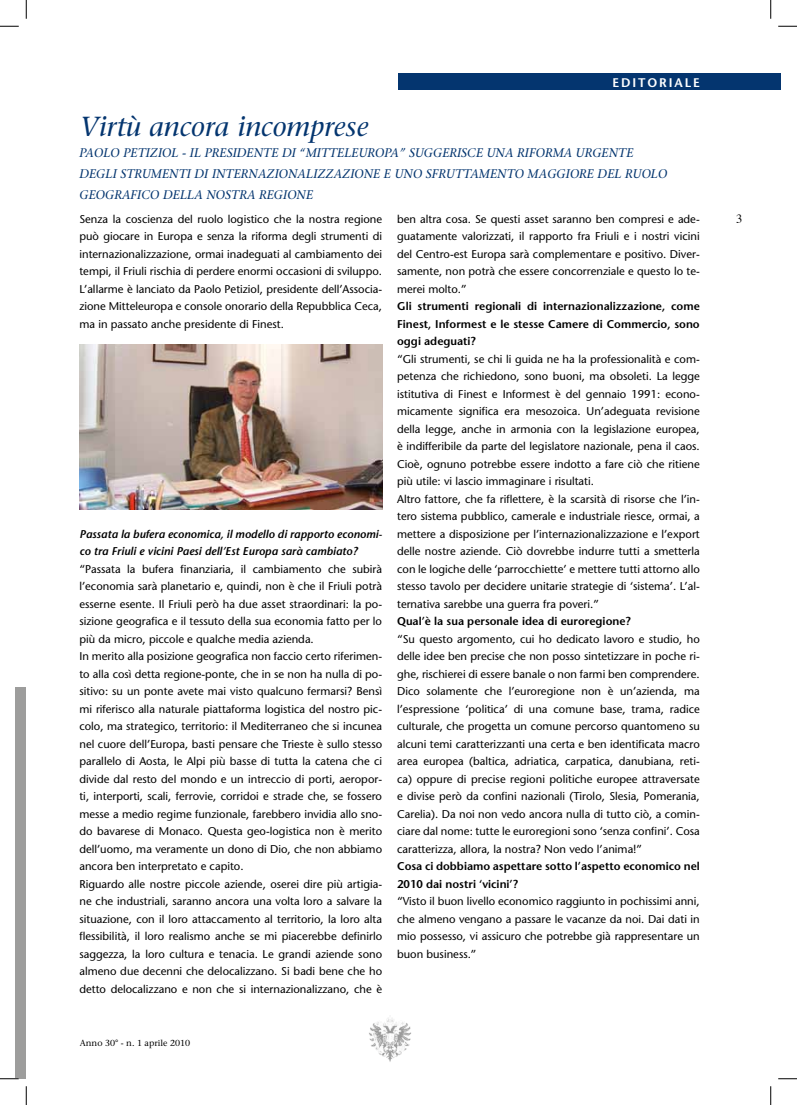
<style>
.page{position:relative;width:797px;height:1105px;background:#fff}
.page>*{position:absolute;margin:0;border:0;box-sizing:border-box;transform-origin:0 0}
.t1{font:italic 27.5px "Stone Serif";color:#04356f}
.t2{font:italic 12.5px/21.2px "Stone Serif";color:#04356f}
.t3{font:600 12.5px "Stone Sans";letter-spacing:.15em;color:#fff}
.t4{font:12.5px "Times";color:#000}
.t5{font:11.25px/17.5px "Stone Sans";color:#000;text-align:justify}
.t6{font:600 11.25px/17.5px "Stone Sans";color:#000;text-align:justify}
.t7{font:italic 600 11.25px/17.5px "Stone Sans";color:#000}
.t8{font:8.75px "Stone Serif";color:#000}
</style>
<div class="page">
<img style="left:369px;top:1018px;width:42px;height:44px">
<div style="left:398px;top:74px;width:383px;height:16px;background:#04356f"></div>
<img style="left:80px;top:344px;width:302px;height:165px">
<div style="left:16px;top:687px;width:10px;height:392px;background:#9d9d9c"></div>
<svg style="left:0;top:25px;width:19px;height:2px"></svg>
<svg style="left:778px;top:25px;width:19px;height:2px"></svg>
<svg style="left:0;top:1078px;width:19px;height:1px"></svg>
<svg style="left:778px;top:1078px;width:19px;height:1px"></svg>
<svg style="left:25px;top:0;width:2px;height:19px"></svg>
<svg style="left:25px;top:1086px;width:2px;height:19px"></svg>
<svg style="left:770px;top:0;width:1px;height:19px"></svg>
<svg style="left:770px;top:1086px;width:1px;height:19px"></svg>
<p class="t3" style="left:612px;top:75px;width:89px">EDITORIALE</p>
<h1 class="t1" style="left:79px;top:110px;width:290px">Virtù ancora incomprese</h1>
<p class="t2" style="left:79px;top:142px;width:589px">PAOLO PETIZIOL - IL PRESIDENTE DI “MITTELEUROPA” SUGGERISCE UNA RIFORMA URGENTE<br>DEGLI STRUMENTI DI INTERNAZIONALIZZAZIONE E UNO SFRUTTAMENTO MAGGIORE DEL RUOLO<br>GEOGRAFICO DELLA NOSTRA REGIONE</p>
<p class="t5" style="left:79px;top:210px;width:304px">Senza la coscienza del ruolo logistico che la nostra regione può giocare in Europa e senza la riforma degli strumenti di internazionalizzazione, ormai inadeguati al cambiamento dei tempi, il Friuli rischia di perdere enormi occasioni di sviluppo.<br>L’allarme è lanciato da Paolo Petiziol, presidente dell’Associa&shy;zione Mitteleuropa e console onorario della Repubblica Ceca, ma in passato anche presidente di Finest.</p>
<p class="t7" style="left:79px;top:525px;width:304px">Passata la bufera economica, il modello di rapporto economi&shy;co tra Friuli e vicini Paesi dell’Est Europa sarà cambiato?</p>
<p class="t5" style="left:79px;top:560px;width:304px;text-align:left">“Passata la bufera finanziaria, il cambiamento che subirà l’economia sarà planetario e, quindi, non è che il Friuli potrà esserne esente. Il Friuli però ha due asset straordinari: la po&shy;sizione geografica e il tessuto della sua economia fatto per lo più da micro, piccole e qualche media azienda.<br>In merito alla posizione geografica non faccio certo riferimen&shy;to alla così detta regione-ponte, che in se non ha nulla di po&shy;sitivo: su un ponte avete mai visto qualcuno fermarsi? Bensì mi riferisco alla naturale piattaforma logistica del nostro pic&shy;colo, ma strategico, territorio: il Mediterraneo che si incunea nel cuore dell’Europa, basti pensare che Trieste è sullo stesso parallelo di Aosta, le Alpi più basse di tutta la catena che ci divide dal resto del mondo e un intreccio di porti, aeropor&shy;ti, interporti, scali, ferrovie, corridoi e strade che, se fossero messe a medio regime funzionale, farebbero invidia allo sno&shy;do bavarese di Monaco. Questa geo-logistica non è merito dell’uomo, ma veramente un dono di Dio, che non abbiamo ancora ben interpretato e capito.<br>Riguardo alle nostre piccole aziende, oserei dire più artigia&shy;ne che industriali, saranno ancora una volta loro a salvare la situazione, con il loro attaccamento al territorio, la loro alta flessibilità, il loro realismo anche se mi piacerebbe definirlo saggezza, la loro cultura e tenacia. Le grandi aziende sono almeno due decenni che delocalizzano. Si badi bene che ho detto delocalizzano e non che si internazionalizzano, che è</p>
<p class="t5" style="left:397px;top:210px;width:304px">ben altra cosa. Se questi asset saranno ben compresi e ade&shy;guatamente valorizzati, il rapporto fra Friuli e i nostri vicini del Centro-est Europa sarà complementare e positivo. Diver&shy;samente, non potrà che essere concorrenziale e questo lo te&shy;merei molto.”</p>
<p class="t6" style="left:397px;top:297px;width:304px">Gli strumenti regionali di internazionalizzazione, come Finest, Informest e le stesse Camere di Commercio, sono oggi adeguati?</p>
<p class="t5" style="left:397px;top:350px;width:304px;text-align:left">“Gli strumenti, se chi li guida ne ha la professionalità e com&shy;petenza che richiedono, sono buoni, ma obsoleti. La legge istitutiva di Finest e Informest è del gennaio 1991: econo&shy;micamente significa era mesozoica. Un’adeguata revisione della legge, anche in armonia con la legislazione europea, è indifferibile da parte del legislatore nazionale, pena il caos.<br>Cioè, ognuno potrebbe essere indotto a fare ciò che ritiene più utile: vi lascio immaginare i risultati.<br>Altro fattore, che fa riflettere, è la scarsità di risorse che l’in&shy;tero sistema pubblico, camerale e industriale riesce, ormai, a mettere a disposizione per l’internazionalizzazione e l’export delle nostre aziende. Ciò dovrebbe indurre tutti a smetterla con le logiche delle ‘parrocchiette’ e mettere tutti attorno allo stesso tavolo per decidere unitarie strategie di ‘sistema’. L’al&shy;ternativa sarebbe una guerra fra poveri.”</p>
<p class="t6" style="left:397px;top:613px;width:235px">Qual’è la sua personale idea di euroregione?</p>
<p class="t5" style="left:397px;top:630px;width:304px">“Su questo argomento, cui ho dedicato lavoro e studio, ho delle idee ben precise che non posso sintetizzare in poche ri&shy;ghe, rischierei di essere banale o non farmi ben comprendere.<br>Dico solamente che l’euroregione non è un’azienda, ma l’espressione ‘politica’ di una comune base, trama, radice culturale, che progetta un comune percorso quantomeno su alcuni temi caratterizzanti una certa e ben identificata macro area europea (baltica, adriatica, carpatica, danubiana, reti&shy;ca) oppure di precise regioni politiche europee attraversate e divise però da confini nazionali (Tirolo, Slesia, Pomerania, Carelia). Da noi non vedo ancora nulla di tutto ciò, a comin&shy;ciare dal nome: tutte le euroregioni sono ‘senza confini’. Cosa caratterizza, allora, la nostra? Non vedo l’anima!”</p>
<p class="t6" style="left:397px;top:858px;width:304px">Cosa ci dobbiamo aspettare sotto l’aspetto economico nel<br>2010 dai nostri ‘vicini’?</p>
<p class="t5" style="left:397px;top:893px;width:304px">“Visto il buon livello economico raggiunto in pochissimi anni, che almeno vengano a passare le vacanze da noi. Dai dati in mio possesso, vi assicuro che potrebbe già rappresentare un buon business.”</p>
<p class="t8" style="left:80px;top:1038px;width:112px">Anno 30° - n. 1 aprile 2010</p>
<p class="t4" style="left:736px;top:208px;width:8px">3</p>
</div>
